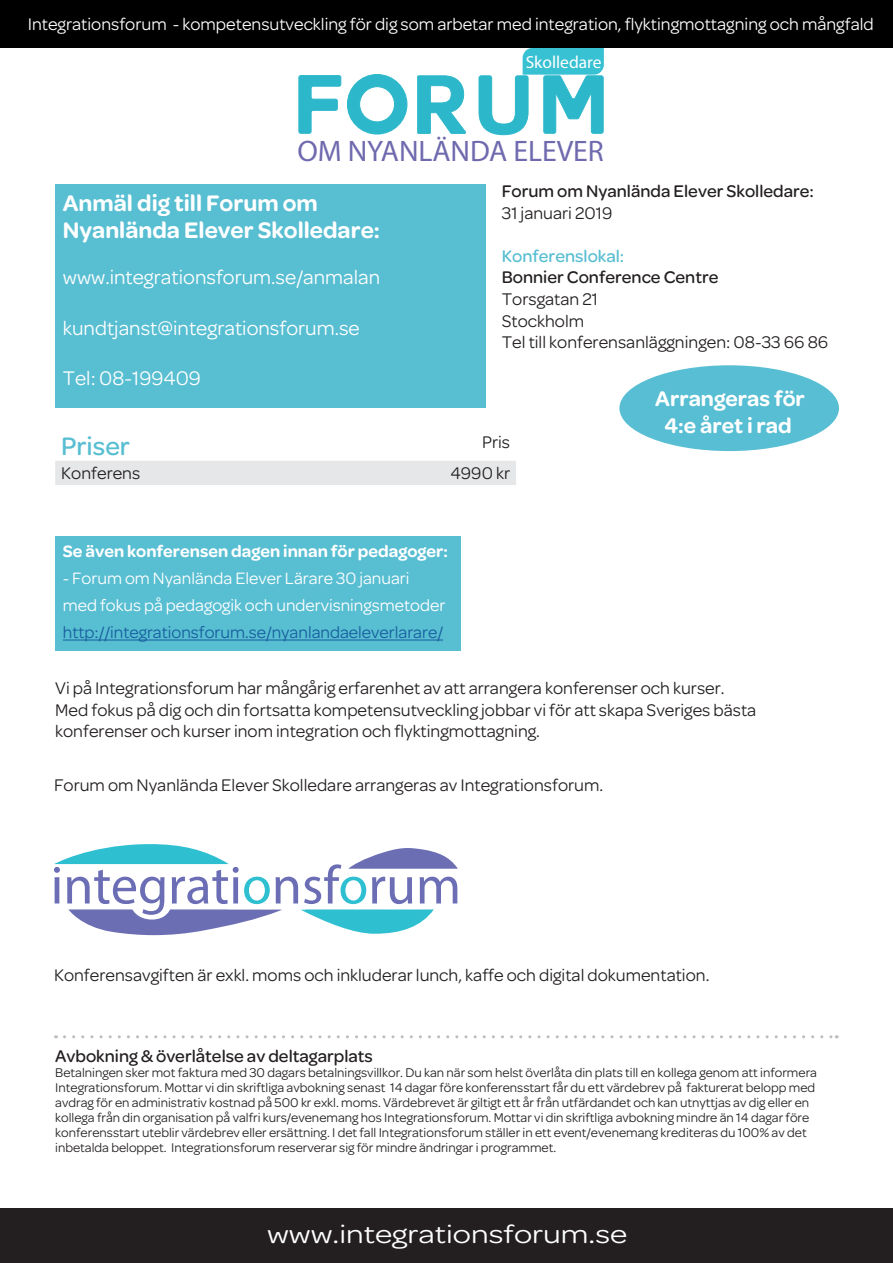
<style>
.page{position:relative;width:893px;height:1263px;background:#fff}
.page>*{position:absolute;margin:0;border:0;box-sizing:border-box;transform-origin:0 0}
.t1{font:29.7px "Myriad Pro";letter-spacing:-.005em;color:#6f6aae}
.leipis{font:27px "Omnes";color:#fff;scale:1.2 1}
.t2{font:500 27px "Omnes";color:#58bed2}
.t3{font:600 24px "Omnes";color:#fff}
.t4{font:600 22.5px/27px "Omnes";color:#fff;text-align:center}
.t5{font:21px "Omnes";color:#fff}
.leipis-2{font:18px "Omnes";color:#231f20}
.t6{font:18px "Omnes";color:#fff}
.t7{font:500 18px "Omnes";color:#231f20}
.t8{font:500 18px "Omnes";color:#58bed2}
.t9{font:17.55px "Omnes";color:#fff}
.t10{font:17.55px "Omnes";color:#175d9e}
.t11{font:600 17.55px "Omnes";color:#fff}
.t12{font:17.4px "Myriad Pro";color:#fff}
.t13{font:13.5px/15px "Omnes";color:#231f20}
</style>
<div class="page">
<div style="left:55px;top:185px;width:431px;height:223px;background:#58bed2"></div>
<div style="left:0;top:1209px;width:893px;height:54px;background:#231f20"></div>
<div style="left:55px;top:461px;width:461px;height:24px;background:#e6e7e9"></div>
<div style="left:0;top:0;width:893px;height:48px;background:#000"></div>
<svg style="left:64px;top:1035px;width:773px;height:3px"></svg>
<svg style="left:54px;top:844px;width:404px;height:91px"></svg>
<svg style="left:298px;top:75px;width:43px;height:59px"></svg>
<svg style="left:347px;top:74px;width:61px;height:61px"></svg>
<svg style="left:417px;top:75px;width:50px;height:59px"></svg>
<svg style="left:478px;top:48px;width:126px;height:87px"></svg>
<div style="left:55px;top:537px;width:406px;height:114px;background:#58bed2"></div>
<hr style="left:63px;top:640px;width:380px;height:1px;background:#175d9e">
<div style="left:619px;top:365px;width:220px;height:86px;background:#57bed3;border-radius:50%"></div>
<p class="t6" style="left:28px;top:14px;width:848px">Integrationsforum - kompetensutveckling för dig som arbetar med integration, flyktingmottagning och mångfald</p>
<p class="t12" style="left:526px;top:51px;width:77px">Skolledare</p>
<p class="t1" style="left:298px;top:133px;width:308px">OM NYANLÄNDA ELEVER</p>
<p class="t3" style="left:63px;top:189px;width:256px">Anmäl dig till Forum om</p>
<p class="t3" style="left:63px;top:216px;width:319px">Nyanlända Elever Skolledare:</p>
<p class="t5" style="left:63px;top:266px;width:319px">www.integrationsforum.se/anmalan</p>
<p class="t5" style="left:63px;top:316px;width:298px">kundtjanst@integrationsforum.se</p>
<p class="t5" style="left:63px;top:366px;width:140px">Tel: 08-199409</p>
<p class="t7" style="left:502px;top:181px;width:314px">Forum om Nyanlända Elever Skolledare:</p>
<p class="leipis-2" style="left:502px;top:203px;width:112px">31 januari 2019</p>
<p class="t8" style="left:502px;top:246px;width:124px">Konferenslokal:</p>
<p class="t7" style="left:502px;top:267px;width:218px">Bonnier Conference Centre</p>
<p class="leipis-2" style="left:502px;top:289px;width:98px">Torsgatan 21</p>
<p class="leipis-2" style="left:502px;top:311px;width:84px">Stockholm</p>
<p class="leipis-2" style="left:502px;top:332px;width:328px">Tel till konferensanläggningen: 08-33 66 86</p>
<p class="t4" style="left:655px;top:385px;width:151px">Arrangeras för<br>4:e året i rad</p>
<p class="t2" style="left:61px;top:431px;width:70px">Priser</p>
<p class="leipis-2" style="left:482px;top:432px;width:29px">Pris</p>
<p class="leipis-2" style="left:61px;top:463px;width:81px">Konferens</p>
<p class="leipis-2" style="left:450px;top:463px;width:61px">4990 kr</p>
<p class="t11" style="left:63px;top:541px;width:387px">Se även konferensen dagen innan för pedagoger:</p>
<p class="t9" style="left:63px;top:568px;width:348px">- Forum om Nyanlända Elever Lärare 30 januari</p>
<p class="t9" style="left:63px;top:595px;width:384px">med fokus på pedagogik och undervisningsmetoder</p>
<p class="t10" style="left:63px;top:622px;width:382px">http://integrationsforum.se/nyanlandaeleverlarare/</p>
<p class="leipis-2" style="left:55px;top:678px;width:671px">Vi på Integrationsforum har mångårig erfarenhet av att arrangera konferenser och kurser.</p>
<p class="leipis-2" style="left:55px;top:700px;width:703px">Med fokus på dig och din fortsatta kompetensutveckling jobbar vi för att skapa Sveriges bästa</p>
<p class="leipis-2" style="left:55px;top:721px;width:486px">konferenser och kurser inom integration och flyktingmottagning.</p>
<p class="leipis-2" style="left:54px;top:775px;width:551px">Forum om Nyanlända Elever Skolledare arrangeras av Integrationsforum.</p>
<p class="leipis-2" style="left:54px;top:964px;width:657px">Konferensavgiften är exkl. moms och inkluderar lunch, kaffe och digital dokumentation.</p>
<p class="t7" style="left:55px;top:1046px;width:319px">Avbokning &amp; överlåtelse av deltagarplats</p>
<p class="t13" style="left:55px;top:1065px;width:763px">Betalningen sker mot faktura med 30 dagars betalningsvillkor. Du kan när som helst överlåta din plats till en kollega genom att informera<br>Integrationsforum. Mottar vi din skriftliga avbokning senast 14 dagar före konferensstart får du ett värdebrev på fakturerat belopp med avdrag för en administrativ kostnad på 500 kr exkl. moms. Värdebrevet är giltigt ett år från utfärdandet och kan utnyttjas av dig eller en</p>
<p class="t13" style="left:55px;top:1110px;width:756px">kollega från din organisation på valfri kurs/evenemang hos Integrationsforum. Mottar vi din skriftliga avbokning mindre än 14 dagar före konferensstart uteblir värdebrev eller ersättning. I det fall Integrationsforum ställer in ett event/evenemang krediteras du 100% av det inbetalda beloppet. Integrationsforum reserverar sig för mindre ändringar i programmet.</p>
<p class="leipis" style="left:267px;top:1219px;width:302px">www.integrationsforum.se</p>
</div>
